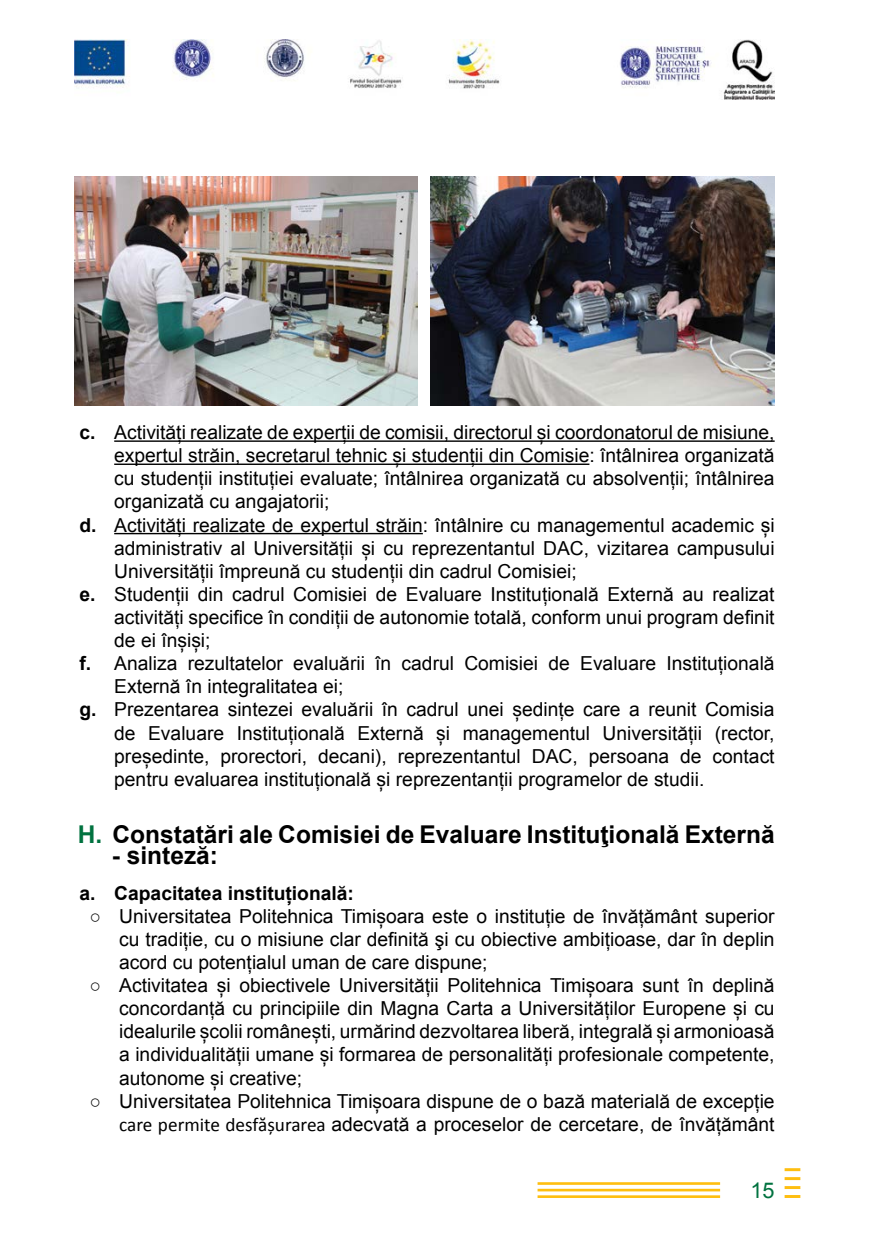
<style>
.page{position:relative;width:874px;height:1241px;background:#fff}
.page>*{position:absolute;margin:0;border:0;box-sizing:border-box;transform-origin:0 0}
.t1{font:700 24.5px "Arial";color:#000}
.t2{font:21.7px "Arial";color:#00723f}
.t3{font:19.25px/23.1px "Arial";color:#000;text-align:justify}
.t4{font:700 19.25px "Arial";color:#000}
.s1{font-weight:700}
.s2{color:#00723f}
.s3{font-family:"Calibri"}
</style>
<div class="page">
<hr style="left:784px;top:1194px;width:16px;height:3px;background:#febe10">
<hr style="left:784px;top:1185px;width:16px;height:3px;background:#febe10">
<hr style="left:784px;top:1176px;width:16px;height:3px;background:#febe10">
<hr style="left:784px;top:1167px;width:16px;height:3px;background:#febe10">
<hr style="left:537px;top:1181px;width:182px;height:3px;background:#febe10">
<hr style="left:537px;top:1188px;width:182px;height:3px;background:#febe10">
<hr style="left:537px;top:1195px;width:182px;height:2px;background:#febe10">
<img style="left:74px;top:40px;width:700px;height:59px">
<hr style="left:114px;top:440px;width:660px;height:2px;background:#000">
<hr style="left:114px;top:463px;width:475px;height:2px;background:#000">
<hr style="left:114px;top:533px;width:308px;height:1px;background:#000">
<img style="left:74px;top:176px;width:343px;height:229px">
<img style="left:430px;top:176px;width:343px;height:229px">
<p class="t3" style="left:79px;top:421px;width:696px"><span class="s1">c.</span> Activități realizate de experții de comisii, directorul și coordonatorul de misiune,</p>
<p class="t3" style="left:114px;top:444px;width:661px">expertul străin, secretarul tehnic și studenții din Comisie: întâlnirea organizată</p>
<p class="t3" style="left:114px;top:467px;width:661px">cu studenții instituției evaluate; întâlnirea organizată cu absolvenții; întâlnirea</p>
<p class="t3" style="left:114px;top:490px;width:217px">organizată cu angajatorii;</p>
<p class="t3" style="left:79px;top:513px;width:696px"><span class="s1">d.</span> Activități realizate de expertul străin: întâlnire cu managementul academic și</p>
<p class="t3" style="left:114px;top:536px;width:661px">administrativ al Universității și cu reprezentantul DAC, vizitarea campusului</p>
<p class="t3" style="left:114px;top:559px;width:464px">Universității împreună cu studenții din cadrul Comisiei;</p>
<p class="t3" style="left:79px;top:582px;width:696px"><span class="s1">e.</span> Studenții din cadrul Comisiei de Evaluare Instituțională Externă au realizat</p>
<p class="t3" style="left:114px;top:606px;width:661px">activități specifice în condiții de autonomie totală, conform unui program definit</p>
<p class="t3" style="left:114px;top:629px;width:98px">de ei înșiși;</p>
<p class="t3" style="left:79px;top:652px;width:696px"><span class="s1">f.</span> Analiza rezultatelor evaluării în cadrul Comisiei de Evaluare Instituțională</p>
<p class="t3" style="left:114px;top:675px;width:230px">Externă în integralitatea ei;</p>
<p class="t3" style="left:79px;top:698px;width:696px"><span class="s1">g.</span> Prezentarea sintezei evaluării în cadrul unei ședințe care a reunit Comisia</p>
<p class="t3" style="left:114px;top:721px;width:661px">de Evaluare Instituțională Externă și managementul Universității (rector,</p>
<p class="t3" style="left:114px;top:744px;width:661px">președinte, prorectori, decani), reprezentantul DAC, persoana de contact</p>
<p class="t3" style="left:114px;top:767px;width:591px">pentru evaluarea instituțională și reprezentanții programelor de studii.</p>
<p class="t1" style="left:78px;top:817px;width:698px"><span class="s2">H.</span> Constatări ale Comisiei de Evaluare Instituţională Externă</p>
<p class="t1" style="left:112px;top:838px;width:108px">- sinteză:</p>
<p class="t4" style="left:79px;top:879px;width:276px">a. Capacitatea instituțională:</p>
<p class="t3" style="left:119px;top:904px;width:656px;text-indent:-30px">○ Universitatea Politehnica Timișoara este o instituție de învățământ superior cu tradiție, cu o misiune clar definită şi cu obiective ambițioase, dar în deplin acord cu potențialul uman de care dispune;</p>
<p class="t3" style="left:119px;top:973px;width:656px;text-indent:-30px">○ Activitatea și obiectivele Universității Politehnica Timișoara sunt în deplină concordanță cu principiile din Magna Carta a Universităților Europene și cu idealurile școlii românești, urmărind dezvoltarea liberă, integrală și armonioasă a individualității umane și formarea de personalități profesionale competente, autonome și creative;</p>
<p class="t3" style="left:89px;top:1089px;width:686px;text-align:right">○ Universitatea Politehnica Timișoara dispune de o bază materială de excepție <span class="s3">care permite desfășurarea</span> adecvată a proceselor de cercetare, de învățământ</p>
<p class="t2" style="left:750px;top:1175px;width:26px">15</p>
</div>
